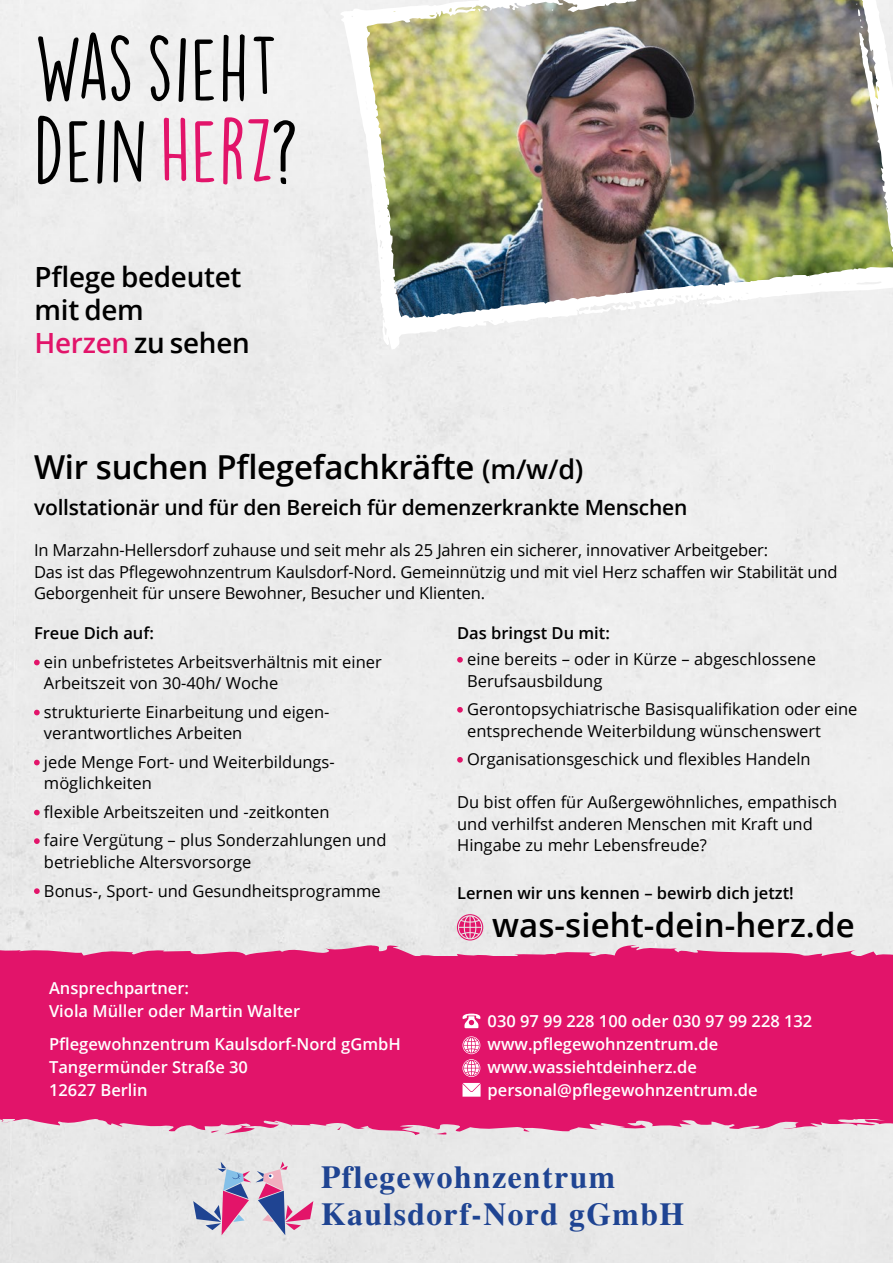
<style>
.page{position:relative;width:893px;height:1263px;background:#fff}
.page>*{position:absolute;margin:0;border:0;box-sizing:border-box;transform-origin:0 0}
.t1{font:81.75px/81.8px "DK Lemon Yellow Sun";letter-spacing:.01em;color:#000}
.t2{font:600 33px "Open Sans";letter-spacing:-.01em;color:#000}
.t3{font:700 32.1px/37px "Times";letter-spacing:.045em;color:#1f4492}
.t4{font:600 27.9px/32.8px "Open Sans";letter-spacing:-.01em;color:#000}
.t5{font:600 21px "Open Sans";letter-spacing:-.01em;color:#000}
.t6{font:16.5px/21.5px "Open Sans";color:#000}
.t7{font:600 16.5px/22.8px "Open Sans";color:#fff}
.t8{font:600 16.5px "Open Sans";color:#000}
.s1{color:#e2146a}
.s2{font-size:27px}
</style>
<div class="page">
<div style="left:0;top:956px;width:893px;height:163px;background:#e2146a"></div>
<img style="left:339px;top:0;width:554px;height:362px">
<svg style="left:193px;top:1161px;width:120px;height:74px;background:#cab5cb"></svg>
<svg style="left:34px;top:660px;width:6px;height:5px"></svg>
<svg style="left:34px;top:710px;width:6px;height:5px"></svg>
<svg style="left:34px;top:760px;width:6px;height:5px"></svg>
<svg style="left:34px;top:810px;width:6px;height:5px"></svg>
<svg style="left:34px;top:838px;width:6px;height:6px"></svg>
<svg style="left:34px;top:888px;width:6px;height:6px"></svg>
<svg style="left:457px;top:657px;width:6px;height:6px"></svg>
<svg style="left:457px;top:707px;width:6px;height:6px"></svg>
<svg style="left:457px;top:757px;width:6px;height:6px"></svg>
<svg style="left:462px;top:1013px;width:18px;height:15px"></svg>
<svg style="left:462px;top:1036px;width:18px;height:41px"></svg>
<svg style="left:0;top:1083px;width:893px;height:52px"></svg>
<svg style="left:0;top:914px;width:893px;height:42px;background:#e8d3dc"></svg>
<h1 class="t1" style="left:34px;top:27px;width:266px">WASSIEHT<br>DEIN <span class="s1">HERZ</span>?</h1>
<h3 class="t4" style="left:35px;top:260px;width:217px">Pflege bedeutet mit dem<br><span class="s1">Herzen</span> zu sehen</h3>
<h2 class="t2" style="left:34px;top:445px;width:551px">Wir suchen Pflegefachkräfte <span class="s2">(m/w/d)</span></h2>
<p class="t5" style="left:34px;top:493px;width:655px">vollstationär und für den Bereich für demenzerkrankte Menschen</p>
<p class="t6" style="left:34px;top:539px;width:805px">In Marzahn-Hellersdorf zuhause und seit mehr als 25 Jahren ein sicherer, innovativer Arbeitgeber:<br>Das ist das Pflegewohnzentrum Kaulsdorf-Nord. Gemeinnützig und mit viel Herz schaffen wir Stabilität und<br>Geborgenheit für unsere Bewohner, Besucher und Klienten.</p>
<p class="t8" style="left:34px;top:622px;width:121px">Freue Dich auf:</p>
<p class="t6" style="left:44px;top:651px;width:339px">ein unbefristetes Arbeitsverhältnis mit einer<br>Arbeitszeit von 30-40h/ Woche</p>
<p class="t6" style="left:44px;top:701px;width:286px">strukturierte Einarbeitung und eigen&shy;verantwortliches Arbeiten</p>
<p class="t6" style="left:44px;top:751px;width:292px">jede Menge Fort- und Weiterbildungs&shy;möglichkeiten</p>
<p class="t6" style="left:44px;top:797px;width:344px;line-height:28.5px">flexible Arbeitszeiten und -zeitkonten<br>faire Vergütung – plus Sonderzahlungen und</p>
<p class="t6" style="left:44px;top:847px;width:338px;line-height:28.5px">betriebliche Altersvorsorge<br>Bonus-, Sport- und Gesundheitsprogramme</p>
<p class="t7" style="left:49px;top:976px;width:253px">Ansprechpartner:<br>Viola Müller oder Martin Walter</p>
<p class="t7" style="left:49px;top:1032px;width:353px">Pflegewohnzentrum Kaulsdorf-Nord gGmbH<br>Tangermünder Straße 30<br>12627 Berlin</p>
<p class="t8" style="left:457px;top:622px;width:154px">Das bringst Du mit:</p>
<p class="t6" style="left:467px;top:648px;width:350px">eine bereits – oder in Kürze – abgeschlossene<br>Berufsausbildung</p>
<p class="t6" style="left:467px;top:698px;width:392px">Gerontopsychiatrische Basisqualifikation oder eine entsprechende Weiterbildung wünschenswert</p>
<p class="t6" style="left:467px;top:748px;width:345px">Organisationsgeschick und flexibles Handeln</p>
<p class="t6" style="left:457px;top:791px;width:382px">Du bist offen für Außergewöhnliches, empathisch und verhilfst anderen Menschen mit Kraft und<br>Hingabe zu mehr Lebensfreude?</p>
<p class="t8" style="left:457px;top:882px;width:338px">Lernen wir uns kennen – bewirb dich jetzt!</p>
<h2 class="t2" style="left:492px;top:902px;width:364px">was-sieht-dein-herz.de</h2>
<p class="t7" style="left:488px;top:1009px;width:326px">030 97 99 228 100 oder 030 97 99 228 132 www.pflegewohnzentrum.de www.wassiehtdeinherz.de personal@pflegewohnzentrum.de</p>
<h3 class="t3" style="left:321px;top:1155px;width:365px">Pflegewohnzentrum<br>Kaulsdorf-Nord gGmbH</h3>
</div>
